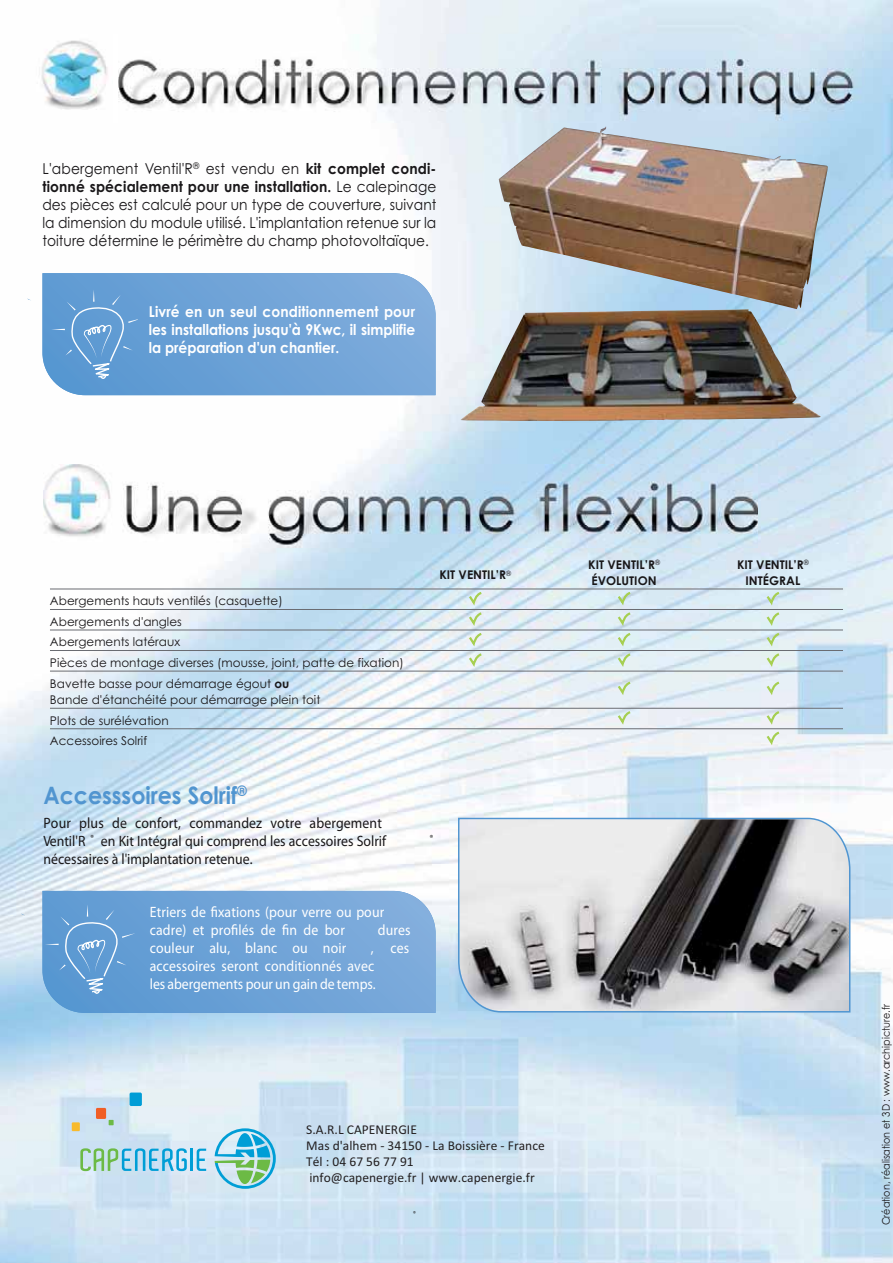
<style>
.page{position:relative;width:893px;height:1263px;background:#fff}
.page>*{position:absolute;margin:0;border:0;box-sizing:border-box;transform-origin:0 0}
.t1{font:700 24px "Century Gothic";color:#5195d0;scale:.92 1}
.t2{font:15px/18px "Century Gothic";color:#191719;text-align:justify;scale:.92 1}
.t3{font:700 15px/18px "Century Gothic";color:#fff;text-align:justify;scale:.92 1}
.t4{font:15px/18px "Century Gothic";letter-spacing:.01em;color:#fff;scale:.92 1}
.t5{font:13.5px/16.2px "Calibri";letter-spacing:.005em;color:#231f20}
.t6{font:12px/20.5px "Century Gothic";color:#191719}
.t7{font:700 12px "Century Gothic";color:#191719}
.t8{font:10.5px "Century Gothic";color:#191719;scale:.92 1}
.t9{font:9px "Century Gothic";color:#191719;scale:.92 1}
.t10{font:7.2px "Century Gothic";color:#191719;scale:.92 1}
.s1{font-weight:700}
.s2{font-weight:400}
</style>
<div class="page">
<img style="left:0;top:0;width:893px;height:1263px">
<svg style="left:42px;top:273px;width:393px;height:122px;background:#72a5d8"></svg>
<svg style="left:42px;top:891px;width:393px;height:122px;background:#71a4d8"></svg>
<img style="left:28px;top:33px;width:835px;height:90px">
<img style="left:114px;top:34px;width:3px;height:88px">
<img style="left:499px;top:127px;width:329px;height:182px">
<hr style="left:50px;top:589px;width:793px;height:1px;background:#6a6c72">
<hr style="left:50px;top:609px;width:793px;height:1px;background:#6a6c72">
<hr style="left:50px;top:630px;width:793px;height:1px;background:#6a6c72">
<hr style="left:50px;top:650px;width:793px;height:1px;background:#6a6c72">
<hr style="left:50px;top:671px;width:793px;height:1px;background:#6a6c72">
<hr style="left:50px;top:708px;width:793px;height:1px;background:#6a6c72">
<hr style="left:50px;top:729px;width:793px;height:1px;background:#6a6c72">
<svg style="left:764px;top:590px;width:18px;height:82px"></svg>
<svg style="left:616px;top:590px;width:17px;height:82px"></svg>
<svg style="left:467px;top:590px;width:17px;height:82px"></svg>
<svg style="left:616px;top:680px;width:17px;height:20px"></svg>
<svg style="left:764px;top:680px;width:18px;height:20px"></svg>
<svg style="left:616px;top:709px;width:17px;height:21px"></svg>
<svg style="left:764px;top:709px;width:18px;height:41px"></svg>
<img style="left:44px;top:464px;width:714px;height:84px">
<img style="left:460px;top:309px;width:361px;height:112px">
<svg style="left:458px;top:818px;width:392px;height:195px;background:#a2a3a6"></svg>
<svg style="left:80px;top:1148px;width:107px;height:23px;background:#8fccd2"></svg>
<hr style="left:190px;top:1149px;width:3px;height:22px;background:#009ed6">
<svg style="left:197px;top:1149px;width:9px;height:22px"></svg>
<svg style="left:215px;top:1128px;width:61px;height:61px;background:#8dcdd2"></svg>
<svg style="left:72px;top:1122px;width:8px;height:9px"></svg>
<svg style="left:96px;top:1108px;width:18px;height:17px"></svg>
<svg style="left:130px;top:1093px;width:12px;height:13px"></svg>
<svg style="left:21px;top:911px;width:4px;height:4px"></svg>
<svg style="left:45px;top:904px;width:90px;height:92px;background:#67a0d5"></svg>
<svg style="left:27px;top:296px;width:4px;height:4px"></svg>
<svg style="left:51px;top:290px;width:91px;height:91px;background:#68a0d5"></svg>
<p class="t2" style="left:42px;top:161px;width:430px">L'abergement Ventil'R<sup>®</sup> est vendu en <span class="s1">kit complet condi&shy;tionné spécialement pour une installation.</span> Le calepinage des pièces est calculé pour un type de couverture, suivant la dimension du module utilisé. L'implantation retenue sur la toiture détermine le périmètre du champ photovoltaïque.</p>
<p class="t3" style="left:149px;top:304px;width:291px">Livré en un seul conditionnement pour les installations jusqu'à 9Kwc, il simplifie la préparation d'un chantier.</p>
<p class="t6" style="left:50px;top:592px;width:355px">Abergements hauts ventilés (casquette)<br>Abergements d'angles<br>Abergements latéraux<br>Pièces de montage diverses (mousse, joint, patte de fixation)<br>Bavette basse pour démarrage égout <span class="s1">ou</span></p>
<p class="t6" style="left:50px;top:691px;width:272px">Bande d'étanchéité pour démarrage plein toit<br>Plots de surélévation<br>Accessoires Solrif</p>
<h1 class="t1" style="left:43px;top:786px;width:223px">Accesssoires Solrif<sup>®</sup></h1>
<p class="t2" style="left:44px;top:815px;width:374px">Pour plus de confort, commandez votre abergement<br>Ventil'R <sup>®</sup> en Kit Intégral qui comprend les accessoires Solrif</p>
<p class="t2" style="left:44px;top:851px;width:229px">nécessaires à l'implantation retenue.</p>
<p class="t4" style="left:150px;top:904px;width:256px">Etriers de fixations (pour verre ou pour cadre) et profilés de fin de bor</p>
<p class="t4" style="left:378px;top:922px;width:37px">dures</p>
<p class="t4" style="left:150px;top:940px;width:215px">couleur alu, blanc ou noir</p>
<p class="t3" style="left:150px;top:940px;width:284px;text-align:left;text-indent:221px"><span class="s2">,</span> ces accessoires seront conditionnés avec<br>les abergements pour un gain de temps.</p>
<p class="t7" style="left:439px;top:571px;width:73px">KIT VENTIL’R<sup>®</sup></p>
<p class="t9" style="left:430px;top:835px;width:5px">®</p>
<p class="t7" style="left:588px;top:560px;width:73px">KIT VENTIL’R<sup>®</sup></p>
<p class="t7" style="left:737px;top:560px;width:73px">KIT VENTIL’R<sup>®</sup></p>
<p class="t7" style="left:591px;top:576px;width:67px">ÉVOLUTION</p>
<p class="t7" style="left:745px;top:576px;width:56px">INTÉGRAL</p>
<p class="t5" style="left:306px;top:1122px;width:240px">S.A.R.L CAPENERGIE<br>Mas d'alhem - 34150 - La Boissière - France<br>Tél : 04 67 56 77 91<br>info@capenergie.fr | www.capenergie.fr</p>
<p class="t10" style="left:413px;top:1211px;width:5px">®</p>
<p class="t8" style="left:882px;top:1225px;width:242px;rotate:-90deg">Création, réalisation et 3D : www.archipicture.fr</p>
</div>
